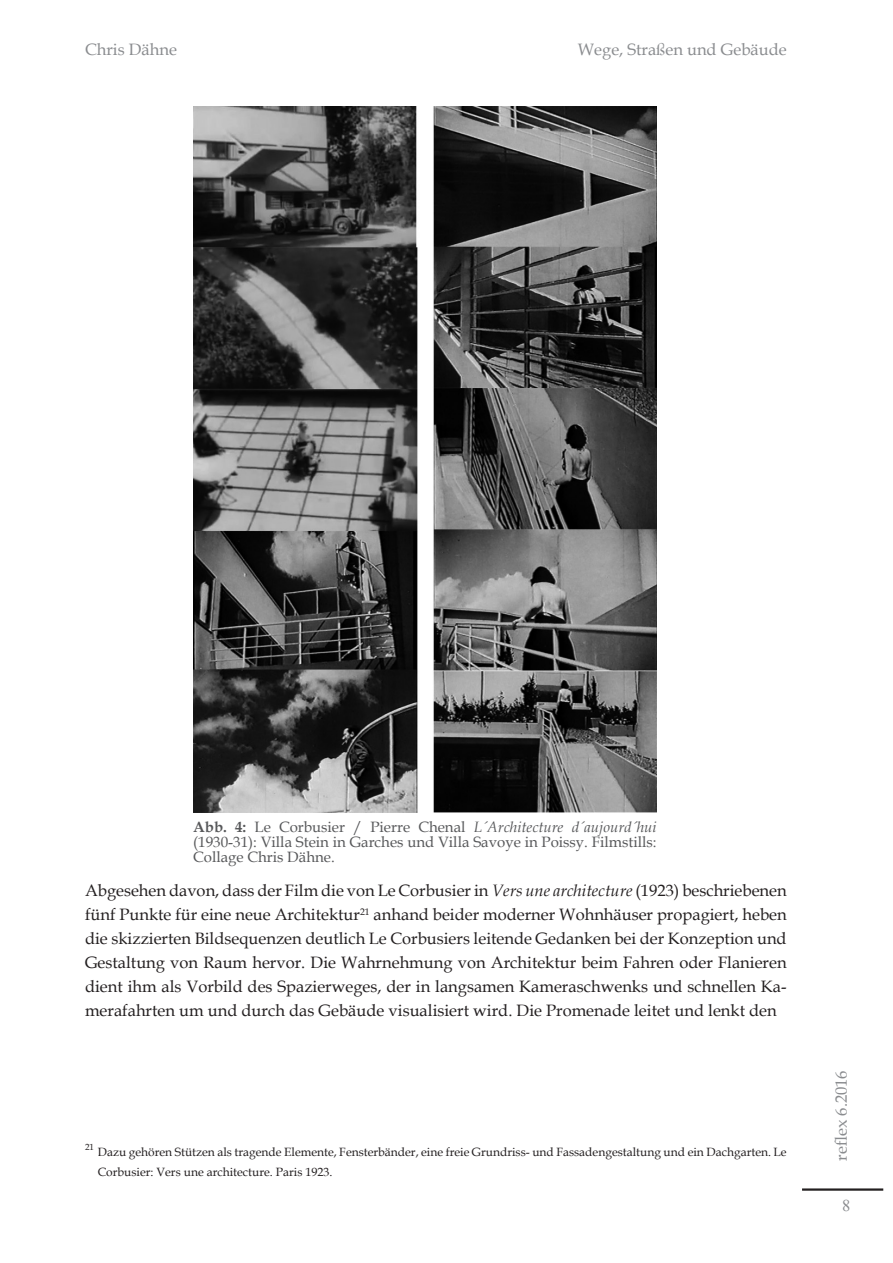
<style>
.page{position:relative;width:893px;height:1263px;background:#fff}
.page>*{position:absolute;margin:0;border:0;box-sizing:border-box;transform-origin:0 0}
.Text{font:16.5px/24px "Book Antiqua";color:#231f20;text-align:justify}
.t1{font:16.5px "Book Antiqua";color:#8a8c8f}
.t2{font:16.5px "Times New Roman";color:#8a8c8f}
.Bildunterschrift{font:15px/15px "Book Antiqua";color:#57585a;text-align:justify}
.Fußnoten{font:12px/19.5px "Book Antiqua";color:#231f20}
.Fußnoten-2{font:9px "Book Antiqua";color:#231f20}
.s1{font-weight:700}
.s2{font-style:italic}
</style>
<div class="page">
<hr style="left:802px;top:1188px;width:81px;height:3px;background:#231f20">
<img style="left:193px;top:106px;width:464px;height:706px">
<p class="t1" style="left:85px;top:38px;width:93px">Chris Dähne</p>
<p class="t1" style="left:578px;top:37px;width:210px">Wege, Straßen und Gebäude</p>
<p class="Bildunterschrift" style="left:193px;top:819px;width:465px"><span class="s1">Abb. 4:</span> Le Corbusier / Pierre Chenal <span class="s2">L´Architecture d´aujourd´hui </span>(1930-31): Villa Stein in Garches und Villa Savoye in Poissy. Filmstills:<br>Collage Chris Dähne.</p>
<p class="Text" style="left:85px;top:878px;width:703px">Abgesehen davon, dass der Film die von Le Corbusier in <span class="s2">Vers une architecture</span> (1923) beschriebenen fünf Punkte für eine neue Architektur<sup>21</sup> anhand beider moderner Wohnhäuser propagiert, heben die skizzierten Bildsequenzen deutlich Le Corbusiers leitende Gedanken bei der Konzeption und Gestaltung von Raum hervor. Die Wahrnehmung von Architektur beim Fahren oder Flanieren dient ihm als Vorbild des Spazierweges, der in langsamen Kameraschwenks und schnellen Ka&shy;merafahrten um und durch das Gebäude visualisiert wird. Die Promenade leitet und lenkt den</p>
<p class="Fußnoten-2" style="left:85px;top:1141px;width:10px">21</p>
<p class="Fußnoten" style="left:98px;top:1142px;width:690px">Dazu gehören Stützen als tragende Elemente, Fensterbänder, eine freie Grundriss- und Fassadengestaltung und ein Dachgarten. Le<br>Corbusier: Vers une architecture. Paris 1923.</p>
<p class="t1" style="left:830px;top:1161px;width:92px;rotate:-90deg">reflex 6.2016</p>
<p class="t2" style="left:842px;top:1194px;width:10px">8</p>
</div>
